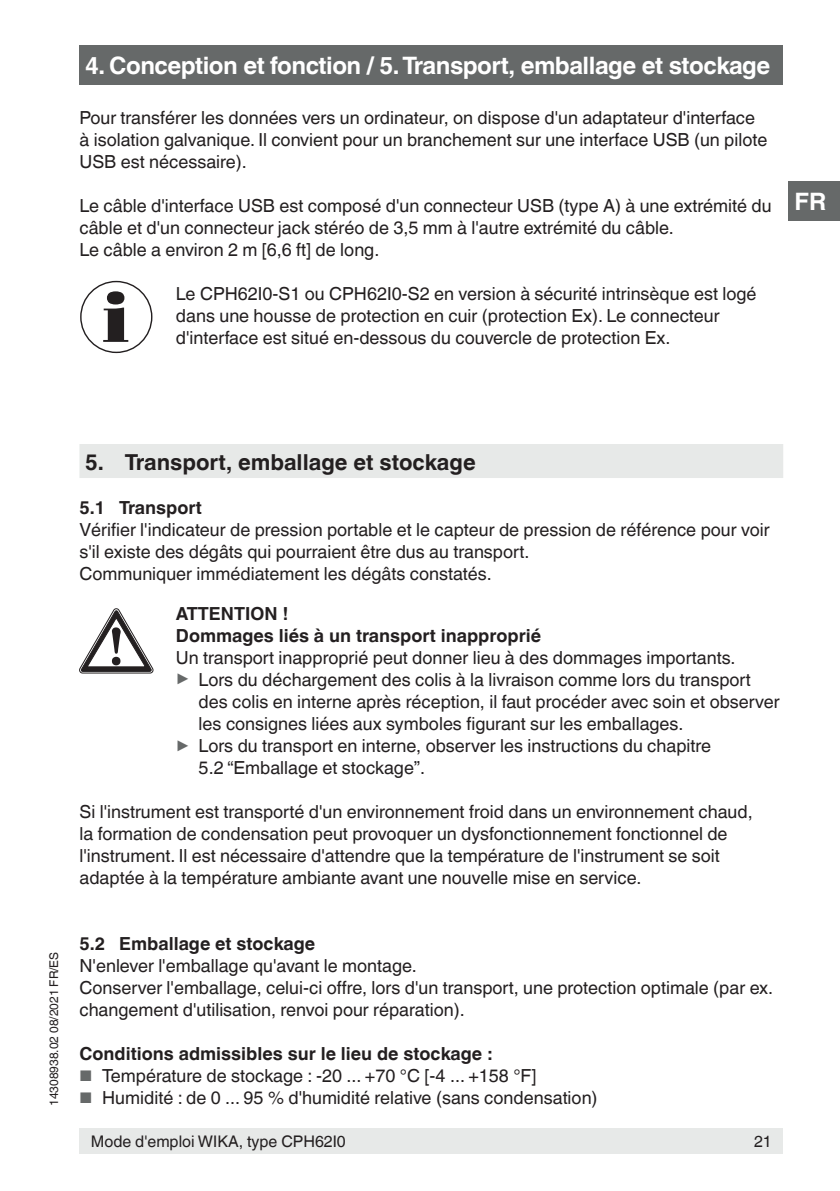
<style>
.page{position:relative;width:840px;height:1191px;background:#fff}
.page>*{position:absolute;margin:0;border:0;box-sizing:border-box;transform-origin:0 0}
.t1{font:700 24px "Helvetica World";letter-spacing:-.02em;color:#fff}
.t2{font:700 22px "Helvetica World";color:#231f20}
.t3{font:18px/22px "Helvetica World";color:#231f20}
.t4{font:700 18px/22px "Helvetica World";color:#231f20}
.t5{font:16px "Helvetica World";color:#231f20}
.t6{font:12px "Helvetica World";color:#231f20}
.s1{font-size:17.8px;color:#666969}
.s2{font-size:15.4px;color:#666969}
</style>
<div class="page">
<div style="left:79px;top:1128px;width:703px;height:26px;background:#e7e9e8"></div>
<div style="left:79px;top:45px;width:703px;height:40px;background:#666969"></div>
<div style="left:788px;top:181px;width:51px;height:40px;background:#666969"></div>
<svg style="left:103px;top:291px;width:25px;height:51px"></svg>
<div style="left:80px;top:281px;width:72px;height:72px;border:1px solid #231f20;border-radius:50%"></div>
<div style="left:79px;top:444px;width:703px;height:34px;background:#e7e9e8"></div>
<svg style="left:79px;top:608px;width:74px;height:65px"></svg>
<h1 class="t1" style="left:85px;top:51px;width:686px">4. Conception et fonction / 5. Transport, emballage et stockage</h1>
<p class="t3" style="left:79px;top:106px;width:689px">Pour transférer les données vers un ordinateur, on dispose d'un adaptateur d'interface à isolation galvanique. Il convient pour un branchement sur une interface USB (un pilote<br>USB est nécessaire).</p>
<p class="t3" style="left:79px;top:194px;width:693px">Le câble d'interface USB est composé d'un connecteur USB (type A) à une extrémité du câble et d'un connecteur jack stéréo de 3,5 mm à l'autre extrémité du câble.<br>Le câble a environ 2 m [6,6 ft] de long.</p>
<p class="t3" style="left:176px;top:282px;width:581px">Le CPH62I0-S1 ou CPH62I0-S2 en version à sécurité intrinsèque est logé dans une housse de protection en cuir (protection Ex). Le connecteur d'interface est situé en-dessous du couvercle de protection Ex.</p>
<h1 class="t1" style="left:794px;top:188px;width:33px">FR</h1>
<p class="t6" style="left:47px;top:1106px;width:156px;rotate:-90deg">14308938.02 08/2021 FR/ES</p>
<p class="t2" style="left:85px;top:449px;width:392px">5. Transport, emballage et stockage</p>
<p class="t4" style="left:79px;top:496px;width:124px">5.1 Transport</p>
<p class="t3" style="left:79px;top:518px;width:691px">Vérifier l'indicateur de pression portable et le capteur de pression de référence pour voir s'il existe des dégâts qui pourraient être dus au transport.<br>Communiquer immédiatement les dégâts constatés.</p>
<p class="t4" style="left:176px;top:602px;width:366px">ATTENTION !<br>Dommages liés à un transport inapproprié</p>
<p class="t3" style="left:176px;top:646px;width:560px">Un transport inapproprié peut donner lieu à des dommages importants.</p>
<p class="t3" style="left:176px;top:668px;width:576px"><span class="s1">▶</span> Lors du déchargement des colis à la livraison comme lors du transport</p>
<p class="t3" style="left:198px;top:690px;width:582px">des colis en interne après réception, il faut procéder avec soin et observer</p>
<p class="t3" style="left:198px;top:712px;width:486px">les consignes liées aux symboles figurant sur les emballages.</p>
<p class="t3" style="left:176px;top:734px;width:536px"><span class="s1">▶</span> Lors du transport en interne, observer les instructions du chapitre</p>
<p class="t3" style="left:198px;top:756px;width:228px">5.2 “Emballage et stockage”.</p>
<p class="t3" style="left:79px;top:800px;width:674px">Si l'instrument est transporté d'un environnement froid dans un environnement chaud, la formation de condensation peut provoquer un dysfonctionnement fonctionnel de l'instrument. Il est nécessaire d'attendre que la température de l'instrument se soit adaptée à la température ambiante avant une nouvelle mise en service.</p>
<p class="t4" style="left:79px;top:932px;width:237px">5.2 Emballage et stockage</p>
<p class="t3" style="left:79px;top:954px;width:694px">N'enlever l'emballage qu'avant le montage.<br>Conserver l'emballage, celui-ci offre, lors d'un transport, une protection optimale (par ex. changement d'utilisation, renvoi pour réparation).</p>
<p class="t4" style="left:79px;top:1042px;width:414px">Conditions admissibles sur le lieu de stockage :</p>
<p class="t3" style="left:79px;top:1064px;width:458px"><span class="s2">■</span> Température de stockage : -20 ... +70 °C [-4 ... +158 °F]</p>
<p class="t3" style="left:79px;top:1086px;width:519px"><span class="s2">■</span> Humidité : de 0 ... 95 % d'humidité relative (sans condensation)</p>
<p class="t5" style="left:91px;top:1132px;width:256px">Mode d'emploi WIKA, type CPH62I0</p>
<p class="t5" style="left:753px;top:1132px;width:19px">21</p>
</div>
